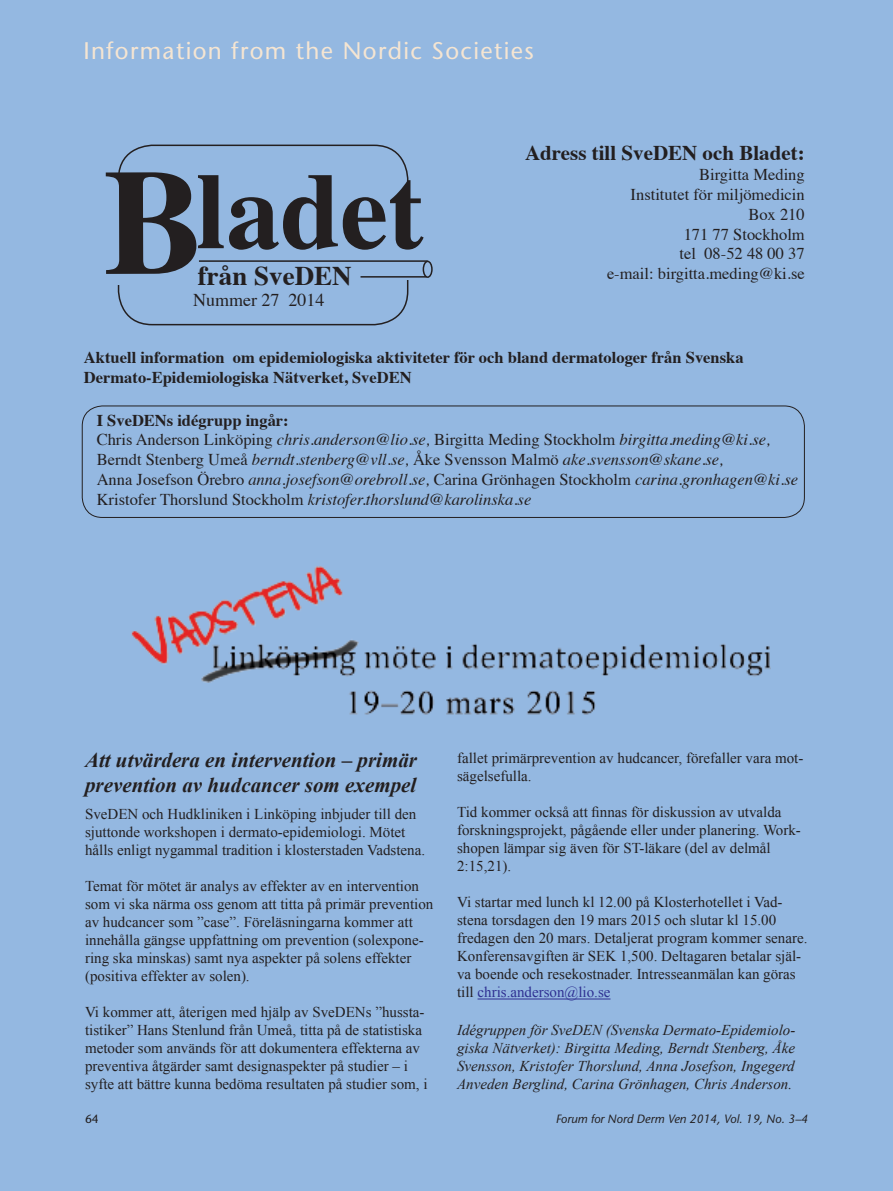
<style>
.page{position:relative;width:893px;height:1191px;background:#fff}
.page>*{position:absolute;margin:0;border:0;box-sizing:border-box;transform-origin:0 0}
.t1{font:700 150px "Times";color:#231f20}
.t2{font:700 108px "Times";color:#231f20}
.t3{font:700 27px "Times";color:#231f20}
.t4{font:24px "Stone Sans";letter-spacing:.055em;color:#f5e5d2}
.t5{font:italic 700 21px/25.2px "Times New Roman";color:#231f20}
.t6{font:700 21px "Times";color:#231f20}
.t7{font:18px "Times";color:#231f20}
.t8{font:italic 16.5px/19.8px "Times";color:#231f20}
.t9{font:700 16.5px/19.8px "Times";color:#231f20}
.t10{font:16.5px/19.8px "Times";color:#231f20;text-align:right}
.t11{font:15px/18px "Times New Roman";color:#231f20}
.t12{font:italic 15px/18px "Times New Roman";color:#231f20;text-align:justify}
.t13{font:italic 12px "Stone Sans";color:#231f20}
.t14{font:12px "Stone Sans";color:#231f20}
.s1{font-weight:700;font-style:normal}
.s2{font-style:normal}
.s3{color:#2e3092}
</style>
<div class="page">
<div style="left:0;top:0;width:872px;height:1191px;background:#94b8e1"></div>
<div style="left:118px;top:145px;width:290px;height:180px;border:2px solid #231f20;border-radius:34px"></div>
<div style="left:90px;top:178px;width:37px;height:107px;background:#94b8e1"></div>
<div style="left:279px;top:183px;width:195px;height:97px;background:#94b8e1"></div>
<hr style="left:360px;top:276px;width:66px;height:2px;background:#231f20">
<hr style="left:199px;top:260px;width:229px;height:2px;background:#231f20">
<div style="left:423px;top:261px;width:10px;height:17px;border:2px solid #231f20;border-radius:50%"></div>
<div style="left:82px;top:405px;width:723px;height:113px;border:1px solid #231f20;border-radius:20px"></div>
<div style="left:457px;top:753px;width:351px;height:338px;background:#94b8e1"></div>
<hr style="left:478px;top:998px;width:132px;height:1px;background:#2e3092">
<img style="left:117px;top:539px;width:653px;height:179px">
<div style="left:872px;top:0;width:21px;height:1191px;background:#94b8e1"></div>
<div style="left:573px;top:0;width:97px;height:83px;background:#94b8e1"></div>
<h3 class="t4" style="left:83px;top:37px;width:452px">Information from the Nordic Societies</h3>
<h1 class="t1" style="left:104px;top:80px;width:102px">B</h1>
<h2 class="t2" style="left:196px;top:108px;width:229px">ladet</h2>
<h3 class="t3" style="left:198px;top:250px;width:155px">från SveDEN</h3>
<p class="t7" style="left:193px;top:283px;width:133px">Nummer 27 2014</p>
<h3 class="t6" style="left:525px;top:133px;width:281px">Adress till SveDEN och Bladet:</h3>
<p class="t10" style="left:607px;top:163px;width:199px">Birgitta Meding<br>Institutet för miljömedicin<br>Box 210<br>171 77 Stockholm<br>tel 08-52 48 00 37<br>e-mail: birgitta.meding@ki.se</p>
<p class="t9" style="left:84px;top:345px;width:661px">Aktuell information om epidemiologiska aktiviteter för och bland dermatologer från Svenska<br>Dermato-Epidemiologiska Nätverket, SveDEN</p>
<p class="t8" style="left:97px;top:409px;width:703px"><span class="s1">I SveDENs idégrupp ingår:<br></span><span class="s2">Chris Anderson Linköping</span> chris.anderson@lio.se, <span class="s2">Birgitta Meding Stockholm</span> birgitta.meding@ki.se, <span class="s2">Berndt Stenberg Umeå</span> berndt.stenberg@vll.se, <span class="s2">Åke Svensson Malmö</span> ake.svensson@skane.se,<br><span class="s2">Anna Josefson Örebro</span> anna.josefson@orebroll.se, <span class="s2">Carina Grönhagen Stockholm</span> carina.gronhagen@ki.se <span class="s2">Kristofer Thorslund Stockholm</span> kristofer.thorslund@karolinska.se</p>
<p class="t11" style="left:457px;top:749px;width:348px">fallet primärprevention av hudcancer, förefaller vara mot&shy;sägelsefulla.</p>
<p class="t11" style="left:457px;top:803px;width:345px">Tid kommer också att finnas för diskussion av utvalda forskningsprojekt, pågående eller under planering. Work&shy;shopen lämpar sig även för ST-läkare (del av delmål 2:15,21).</p>
<p class="t11" style="left:457px;top:893px;width:352px">Vi startar med lunch kl 12.00 på Klosterhotellet i Vad&shy;stena torsdagen den 19 mars 2015 och slutar kl 15.00 fredagen den 20 mars. Detaljerat program kommer senare.<br>Konferensavgiften är SEK 1,500. Deltagaren betalar själ&shy;va boende och resekostnader. Intresseanmälan kan göras till <span class="s3">chris.anderson@lio.se</span></p>
<p class="t12" style="left:457px;top:1020px;width:340px">Idégruppen för SveDEN (Svenska Dermato-Epidemiolo&shy;giska Nätverket): Birgitta Meding, Berndt Stenberg, Åke Svensson, Kristofer Thorslund, Anna Josefson, Ingegerd Anveden Berglind, Carina Grönhagen, Chris Anderson.</p>
<h3 class="t5" style="left:85px;top:747px;width:333px">Att utvärdera en intervention – primär prevention av hudcancer som exempel</h3>
<p class="t11" style="left:85px;top:805px;width:342px">SveDEN och Hudkliniken i Linköping inbjuder till den sjuttonde workshopen i dermato-epidemiologi. Mötet hålls enligt nygammal tradition i klosterstaden Vadstena.</p>
<p class="t11" style="left:85px;top:877px;width:350px">Temat för mötet är analys av effekter av en intervention som vi ska närma oss genom att titta på primär prevention av hudcancer som ”case”. Föreläsningarna kommer att innehålla gängse uppfattning om prevention (solexpone&shy;ring ska minskas) samt nya aspekter på solens effekter (positiva effekter av solen).</p>
<p class="t11" style="left:85px;top:1003px;width:344px">Vi kommer att, återigen med hjälp av SveDENs ”hussta&shy;tistiker” Hans Stenlund från Umeå, titta på de statistiska metoder som används för att dokumentera effekterna av preventiva åtgärder samt designaspekter på studier – i syfte att bättre kunna bedöma resultaten på studier som, i</p>
<p class="t14" style="left:85px;top:1112px;width:15px">64</p>
<p class="t13" style="left:556px;top:1112px;width:254px">Forum for Nord Derm Ven 2014, Vol. 19, No. 3–4</p>
</div>
